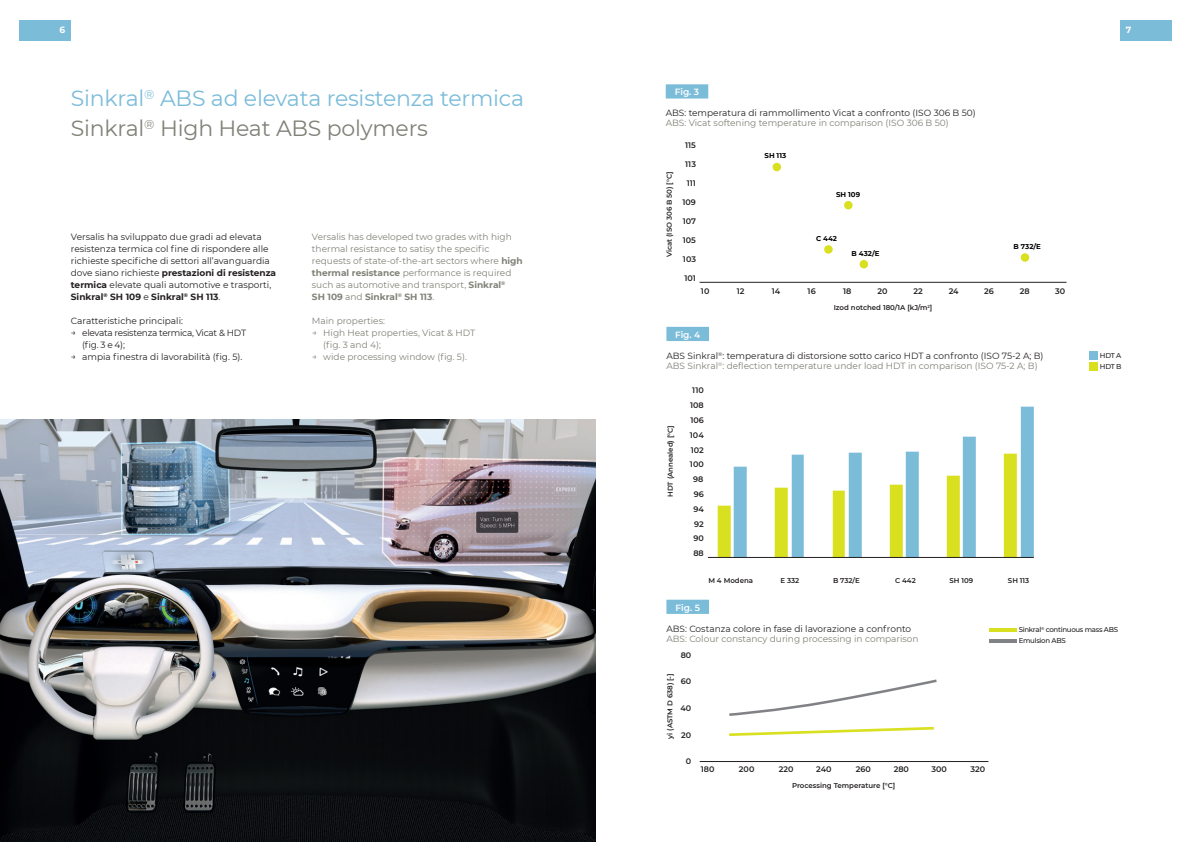
<style>
.page{position:relative;width:1191px;height:842px;background:#fff}
.page>*{position:absolute;margin:0;border:0;box-sizing:border-box;transform-origin:0 0}
.MAIN_T_Sezione{font:22px "Montserrat";letter-spacing:-.01em;color:#7bbcd9}
.MAIN_T_Sezione-2{font:22px "Montserrat";letter-spacing:-.01em;color:#818178}
.testo_corrente_Base{font:9px/12px "Montserrat";color:#818178}
.testo_corrente_Base-2{font:9px/12px "Montserrat";color:#231f20}
.dati_fig_o_teb_Ita{font:9px "Montserrat";color:#231f20}
.dati_fig_o_tab_Eng{font:9px "Montserrat";color:#818178}
.testo_corrente_Base-3{font:9px/12px "Montserrat";letter-spacing:-.03em;color:#231f20}
.MAIN_Dida_Ita{font:600 9px "Montserrat";letter-spacing:-.005em;color:#fff}
.t1{font:700 9px "Montserrat";color:#fff}
.t2{font:600 8px/14.8px "Montserrat";color:#231f20}
.t3{font:600 7px "Montserrat";color:#231f20}
.legenda_ita{font:500 7px "Montserrat";letter-spacing:-.04em;color:#231f20}
.t4{font:700 7px "Montserrat";color:#000001}
.s1{font-weight:700}
</style>
<div class="page">
<div style="left:772px;top:163px;width:9px;height:8px;background:#d9e01f;border-radius:50%"></div>
<div style="left:844px;top:201px;width:8px;height:8px;background:#d9e01f;border-radius:50%"></div>
<div style="left:824px;top:245px;width:8px;height:9px;background:#d9e01f;border-radius:50%"></div>
<svg style="left:1020px;top:253px;width:9px;height:9px"></svg>
<div style="left:859px;top:260px;width:9px;height:8px;background:#d9e01f;border-radius:50%"></div>
<hr style="left:699px;top:282px;width:367px;height:1px;background:#231f20">
<svg style="left:717px;top:505px;width:16px;height:52px"></svg>
<svg style="left:733px;top:407px;width:300px;height:150px"></svg>
<hr style="left:708px;top:557px;width:325px;height:1px;background:#231f20">
<svg style="left:729px;top:679px;width:208px;height:37px"></svg>
<svg style="left:729px;top:726px;width:205px;height:10px"></svg>
<hr style="left:699px;top:761px;width:289px;height:1px;background:#231f20">
<hr style="left:989px;top:639px;width:28px;height:3px;background:#808285">
<hr style="left:988px;top:628px;width:28px;height:3px;background:#d9e01f">
<div style="left:1089px;top:363px;width:9px;height:8px;background:#d9e01f"></div>
<div style="left:1089px;top:351px;width:9px;height:8px;background:#7bbcd9"></div>
<img style="left:0;top:420px;width:595px;height:422px">
<div style="left:20px;top:20px;width:51px;height:21px;background:#7bbcd9"></div>
<div style="left:1120px;top:20px;width:51px;height:21px;background:#7bbcd9"></div>
<div style="left:666px;top:84px;width:42px;height:15px;background:#7bbcd9"></div>
<div style="left:666px;top:327px;width:43px;height:14px;background:#7bbcd9"></div>
<div style="left:666px;top:600px;width:43px;height:14px;background:#7bbcd9"></div>
<p class="t1" style="left:59px;top:23px;width:7px">6</p>
<p class="t1" style="left:1125px;top:23px;width:7px">7</p>
<p class="MAIN_T_Sezione" style="left:71px;top:83px;width:454px">Sinkral<sup>®</sup> ABS ad elevata resistenza termica</p>
<p class="MAIN_T_Sezione-2" style="left:71px;top:113px;width:358px">Sinkral<sup>®</sup> High Heat ABS polymers</p>
<p class="testo_corrente_Base-2" style="left:71px;top:230px;width:207px">Versalis ha sviluppato due gradi ad elevata resistenza termica col fine di rispondere alle richieste specifiche di settori all’avanguardia dove siano richieste <span class="s1">prestazioni di resistenza termica</span> elevate quali automotive e trasporti, <span class="s1">Sinkral</span><sup>®</sup> <span class="s1">SH 109</span> e <span class="s1">Sinkral</span><sup>®</sup> <span class="s1">SH 113</span>.</p>
<p class="testo_corrente_Base-2" style="left:71px;top:314px;width:114px">Caratteristiche principali:</p>
<p class="testo_corrente_Base-3" style="left:82px;top:326px;width:165px;text-indent:-11px">→ elevata resistenza termica, Vicat &amp; HDT (fig. 3 e 4);</p>
<p class="testo_corrente_Base-2" style="left:71px;top:350px;width:173px">→ ampia finestra di lavorabilità (fig. 5).</p>
<p class="testo_corrente_Base" style="left:312px;top:230px;width:212px">Versalis has developed two grades with high thermal resistance to satisy the specific requests of state-of-the-art sectors where <span class="s1">high thermal resistance</span> performance is required such as automotive and transport, <span class="s1">Sinkral</span><sup>®<br></sup><span class="s1">SH 109</span> and <span class="s1">Sinkral</span><sup>®</sup> <span class="s1">SH 113</span>.</p>
<p class="testo_corrente_Base" style="left:312px;top:314px;width:75px">Main properties:</p>
<p class="testo_corrente_Base" style="left:323px;top:326px;width:154px;text-indent:-11px">→ High Heat properties, Vicat &amp; HDT (fig. 3 and 4);</p>
<p class="testo_corrente_Base" style="left:312px;top:350px;width:156px">→ wide processing window (fig. 5).</p>
<p class="MAIN_Dida_Ita" style="left:675px;top:86px;width:26px">Fig. 3</p>
<p class="dati_fig_o_teb_Ita" style="left:665px;top:107px;width:312px">ABS: temperatura di rammollimento Vicat a confronto (ISO 306 B 50)</p>
<p class="dati_fig_o_tab_Eng" style="left:665px;top:117px;width:284px">ABS: Vicat softening temperature in comparison (ISO 306 B 50)</p>
<p class="t3" style="left:664px;top:257px;width:87px;rotate:-90deg">Vicat (ISO 306 B 50) [°C]</p>
<p class="t2" style="left:685px;top:137px;width:12px">115</p>
<p class="t2" style="left:685px;top:156px;width:12px">113</p>
<p class="t2" style="left:687px;top:175px;width:11px">111</p>
<p class="t2" style="left:682px;top:194px;width:15px">109</p>
<p class="t2" style="left:682px;top:213px;width:15px">107</p>
<p class="t2" style="left:683px;top:232px;width:15px">105</p>
<p class="t2" style="left:683px;top:251px;width:15px">103</p>
<p class="t2" style="left:684px;top:270px;width:13px">101</p>
<p class="t4" style="left:764px;top:151px;width:23px">SH 113</p>
<p class="t4" style="left:836px;top:189px;width:26px">SH 109</p>
<p class="t4" style="left:816px;top:233px;width:22px">C 442</p>
<p class="t4" style="left:851px;top:248px;width:29px">B 432/E</p>
<p class="t4" style="left:1013px;top:241px;width:29px">B 732/E</p>
<p class="t2" style="left:701px;top:283px;width:10px">10</p>
<p class="t2" style="left:737px;top:283px;width:9px">12</p>
<p class="t2" style="left:772px;top:283px;width:10px">14</p>
<p class="t2" style="left:807px;top:283px;width:10px">16</p>
<p class="t2" style="left:843px;top:283px;width:10px">18</p>
<p class="t2" style="left:877px;top:283px;width:12px">20</p>
<p class="t2" style="left:913px;top:283px;width:11px">22</p>
<p class="t2" style="left:948px;top:283px;width:11px">24</p>
<p class="t2" style="left:984px;top:283px;width:11px">26</p>
<p class="t2" style="left:1019px;top:283px;width:11px">28</p>
<p class="t2" style="left:1055px;top:283px;width:12px">30</p>
<p class="t3" style="left:833px;top:302px;width:100px">Izod notched 180/1A [kJ/m<sup>2</sup>]</p>
<p class="MAIN_Dida_Ita" style="left:675px;top:328px;width:27px">Fig. 4</p>
<p class="dati_fig_o_teb_Ita" style="left:666px;top:350px;width:379px">ABS Sinkral<sup>®</sup>: temperatura di distorsione sotto carico HDT a confronto (ISO 75-2 A; B)</p>
<p class="dati_fig_o_tab_Eng" style="left:666px;top:360px;width:373px">ABS Sinkral<sup>®</sup>: deflection temperature under load HDT in comparison (ISO 75-2 A; B)</p>
<p class="t3" style="left:665px;top:497px;width:73px;rotate:-90deg">HDT (Annealed) [°C]</p>
<p class="t2" style="left:692px;top:383px;width:13px">110</p>
<p class="t2" style="left:690px;top:427px;width:15px">104</p>
<p class="t2" style="left:690px;top:457px;width:15px">100</p>
<p class="t2" style="left:690px;top:397px;width:15px">108<br>106</p>
<p class="t2" style="left:690px;top:442px;width:15px">102</p>
<p class="t2" style="left:694px;top:486px;width:12px">96</p>
<p class="t2" style="left:693px;top:472px;width:12px">98</p>
<p class="t2" style="left:694px;top:516px;width:11px">92</p>
<p class="t2" style="left:693px;top:501px;width:12px">94</p>
<p class="t2" style="left:693px;top:531px;width:12px">90<br>88</p>
<p class="t3" style="left:708px;top:576px;width:46px">M 4 Modena</p>
<p class="t3" style="left:780px;top:576px;width:20px">E 332</p>
<p class="t3" style="left:833px;top:576px;width:28px">B 732/E</p>
<p class="t3" style="left:895px;top:576px;width:22px">C 442</p>
<p class="t3" style="left:949px;top:576px;width:25px">SH 109</p>
<p class="t3" style="left:1008px;top:576px;width:23px">SH 113</p>
<p class="MAIN_Dida_Ita" style="left:675px;top:601px;width:26px">Fig. 5</p>
<p class="legenda_ita" style="left:1100px;top:351px;width:23px">HDT A</p>
<p class="legenda_ita" style="left:1100px;top:362px;width:23px">HDT B</p>
<p class="dati_fig_o_teb_Ita" style="left:666px;top:622px;width:246px">ABS: Costanza colore in fase di lavorazione a confronto</p>
<p class="dati_fig_o_tab_Eng" style="left:666px;top:632px;width:254px">ABS: Colour constancy during processing in comparison</p>
<p class="t2" style="left:680px;top:647px;width:12px">80</p>
<p class="t2" style="left:681px;top:674px;width:12px">60</p>
<p class="t2" style="left:680px;top:700px;width:12px">40</p>
<p class="t2" style="left:681px;top:727px;width:12px">20</p>
<p class="t2" style="left:686px;top:754px;width:7px">0</p>
<p class="t3" style="left:665px;top:739px;width:67px;rotate:-90deg">yi (ASTM D 638) [-]</p>
<p class="t2" style="left:700px;top:762px;width:15px">180</p>
<p class="t2" style="left:739px;top:762px;width:17px">200</p>
<p class="t2" style="left:779px;top:762px;width:16px">220</p>
<p class="t2" style="left:816px;top:762px;width:17px">240</p>
<p class="t2" style="left:856px;top:762px;width:17px">260</p>
<p class="t2" style="left:893px;top:762px;width:17px">280</p>
<p class="t2" style="left:931px;top:762px;width:17px">300</p>
<p class="t2" style="left:970px;top:762px;width:16px">320</p>
<p class="t3" style="left:792px;top:781px;width:105px">Processing Temperature [°C]</p>
<p class="legenda_ita" style="left:1018px;top:625px;width:101px">Sinkral<sup>®</sup> continuous mass ABS</p>
<p class="legenda_ita" style="left:1018px;top:636px;width:49px">Emulsion ABS</p>
</div>
